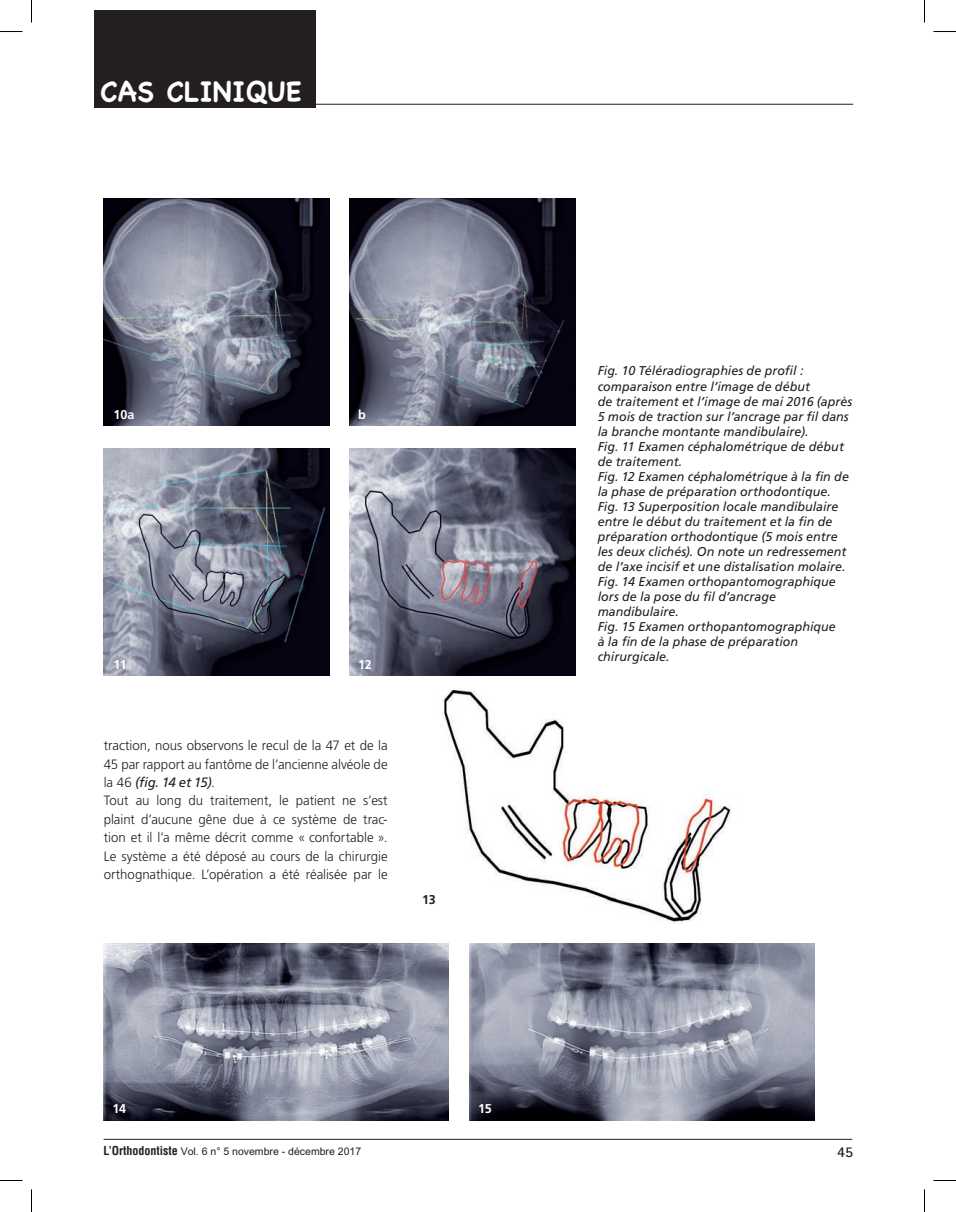
<style>
.page{position:relative;width:956px;height:1212px;background:#fff}
.page>*{position:absolute;margin:0;border:0;box-sizing:border-box;transform-origin:0 0}
.t1{font:700 28.5px "Chalkboard";letter-spacing:.005em;color:#fff}
.t2{font:700 15px "Rotis Sans Serif";color:#231f20}
.t3{font:300 13.5px/18.5px "Frutiger";color:#231f20}
.t4{font:italic 12.75px/15px "Frutiger";letter-spacing:.005em;color:#231f20}
.t5{font:700 12.75px "Frutiger";letter-spacing:-.025em;color:#fff}
.t6{font:700 12.75px "Frutiger";color:#231f20}
.t7{font:10.5px "M Arial";color:#231f20}
.s1{font-weight:400;font-style:italic}
.s2{font-family:"Helvetica";font-weight:700;font-stretch:condensed;font-size:12px}
</style>
<div class="page">
<hr style="left:104px;top:1138px;width:748px;height:1px;background:#231f20">
<hr style="left:104px;top:104px;width:749px;height:1px;background:#231f20">
<div style="left:95px;top:10px;width:221px;height:98px;background:#231f20"></div>
<img style="left:104px;top:199px;width:225px;height:226px">
<img style="left:104px;top:448px;width:225px;height:227px">
<img style="left:350px;top:448px;width:225px;height:227px">
<img style="left:350px;top:199px;width:225px;height:226px">
<img style="left:442px;top:690px;width:289px;height:233px">
<img style="left:469px;top:943px;width:345px;height:176px">
<img style="left:104px;top:943px;width:344px;height:176px">
<svg style="left:0;top:31px;width:22px;height:1px"></svg>
<svg style="left:933px;top:31px;width:23px;height:1px"></svg>
<svg style="left:31px;top:0;width:1px;height:22px"></svg>
<svg style="left:31px;top:1189px;width:1px;height:22px"></svg>
<svg style="left:924px;top:0;width:1px;height:22px"></svg>
<svg style="left:924px;top:1189px;width:1px;height:22px"></svg>
<h1 class="t1" style="left:100px;top:75px;width:203px">CAS CLINIQUE</h1>
<p class="t5" style="left:114px;top:406px;width:22px">10a</p>
<p class="t5" style="left:358px;top:406px;width:9px">b</p>
<p class="t5" style="left:114px;top:656px;width:15px">11</p>
<p class="t5" style="left:358px;top:656px;width:15px">12</p>
<p class="t3" style="left:104px;top:736px;width:285px">traction, nous observons le recul de la 47 et de la 45 par rapport au fantôme de l’ancienne alvéole de la 46 <span class="s1">(fig. 14 et 15)</span>.<br>Tout au long du traitement, le patient ne s’est plaint d’aucune gêne due à ce système de trac&shy;tion et il l’a même décrit comme « confortable ».<br>Le système a été déposé au cours de la chirurgie orthognathique. L’opération a été réalisée par le</p>
<p class="t6" style="left:422px;top:891px;width:15px">13</p>
<p class="t5" style="left:113px;top:1101px;width:15px">14</p>
<p class="t5" style="left:478px;top:1101px;width:15px">15</p>
<p class="t4" style="left:598px;top:363px;width:256px">Fig. 10 Téléradiographies de profil : comparaison entre l’image de début<br>de traitement et l’image de mai 2016 (après 5 mois de traction sur l’ancrage par fil dans la branche montante mandibulaire).<br>Fig. 11 Examen céphalométrique de début de traitement.<br>Fig. 12 Examen céphalométrique à la fin de la phase de préparation orthodontique.<br>Fig. 13 Superposition locale mandibulaire entre le début du traitement et la fin de préparation orthodontique (5 mois entre les deux clichés). On note un redressement de l’axe incisif et une distalisation molaire.<br>Fig. 14 Examen orthopantomographique lors de la pose du fil d’ancrage mandibulaire.<br>Fig. 15 Examen orthopantomographique<br>à la fin de la phase de préparation chirurgicale.</p>
<p class="t7" style="left:104px;top:1144px;width:259px"><span class="s2">L’Orthodontiste</span> Vol. 6 n° 5 novembre - décembre 2017</p>
<p class="t2" style="left:837px;top:1141px;width:18px">45</p>
</div>
